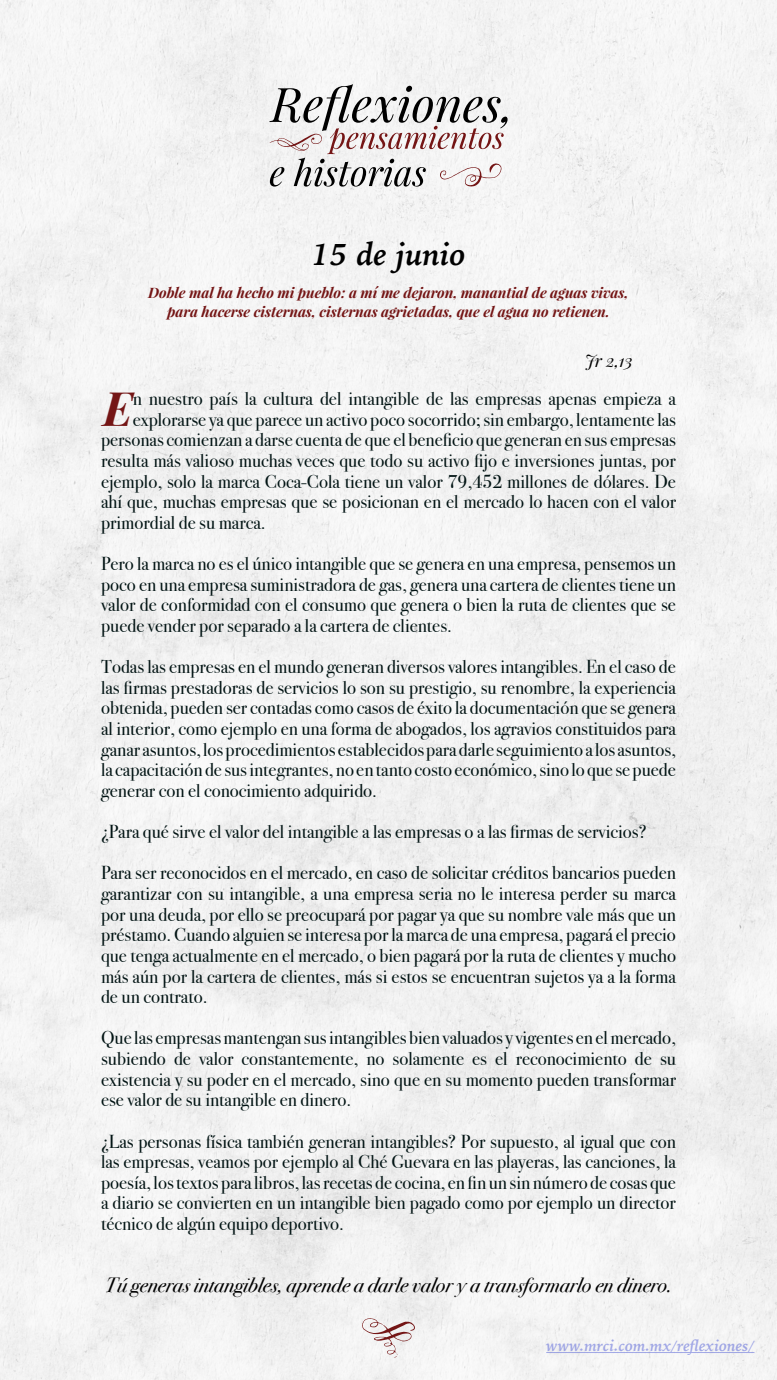
<style>
.page{position:relative;width:777px;height:1380px;background:#fff}
.page>*{position:absolute;margin:0;border:0;box-sizing:border-box;transform-origin:0 0}
.t1{font:italic 700 47.31px "Playfair Display";color:#741515}
.t2{font:italic 700 31.25px "Iowan Old Style";color:#000}
.t3{font:italic 20.62px "Bodoni Svty Two ITCTT";color:#000}
.t4{font:18.75px/20.6px "Bodoni Svty Two ITCTT";color:#021414;text-align:justify}
.t5{font:italic 16.88px "Playfair Display";color:#000}
.t6{font:italic 700 15.62px "Iowan Old Style";color:#4f5cd6}
.t7{font:italic 700 14.38px/18.8px "Playfair Display";letter-spacing:-.005em;color:#741515;text-align:center}
</style>
<div class="page">
<div style="left:0;top:0;width:776px;height:1380px;background:#f3f3f3"></div>
<svg style="left:269px;top:84px;width:238px;height:103px"></svg>
<svg style="left:361px;top:1318px;width:54px;height:40px"></svg>
<hr style="left:546px;top:1352px;width:208px;height:1px;background:#4f5cd6">
<h2 class="t2" style="left:311px;top:226px;width:155px">15 de junio</h2>
<p class="t7" style="left:148px;top:283px;width:481px">Doble mal ha hecho mi pueblo: a mí me dejaron, manantial de aguas vivas, para hacerse cisternas, cisternas agrietadas, que el agua no retienen.</p>
<p class="t5" style="left:584px;top:349px;width:49px">Jr 2,13</p>
<h1 class="t1" style="left:103px;top:376px;width:31px">E</h1>
<p class="t4" style="left:133px;top:386px;width:544px">n nuestro país la cultura del intangible de las empresas apenas empieza a</p>
<p class="t4" style="left:133px;top:407px;width:544px">explorarse ya que parece un activo poco socorrido; sin embargo, lentamente las</p>
<p class="t4" style="left:101px;top:428px;width:576px">personas comienzan a darse cuenta de que el beneficio que generan en sus empresas</p>
<p class="t4" style="left:101px;top:448px;width:576px">resulta más valioso muchas veces que todo su activo fijo e inversiones juntas, por</p>
<p class="t4" style="left:101px;top:469px;width:576px">ejemplo, solo la marca Coca-Cola tiene un valor 79,452 millones de dólares. De</p>
<p class="t4" style="left:101px;top:490px;width:576px">ahí que, muchas empresas que se posicionan en el mercado lo hacen con el valor</p>
<p class="t4" style="left:101px;top:510px;width:166px">primordial de su marca.</p>
<p class="t4" style="left:101px;top:551px;width:576px">Pero la marca no es el único intangible que se genera en una empresa, pensemos un poco en una empresa suministradora de gas, genera una cartera de clientes tiene un valor de conformidad con el consumo que genera o bien la ruta de clientes que se puede vender por separado a la cartera de clientes.</p>
<p class="t4" style="left:101px;top:655px;width:576px">Todas las empresas en el mundo generan diversos valores intangibles. En el caso de las firmas prestadoras de servicios lo son su prestigio, su renombre, la experiencia obtenida, pueden ser contadas como casos de éxito la documentación que se genera al interior, como ejemplo en una forma de abogados, los agravios constituidos para ganar asuntos, los procedimientos establecidos para darle seguimiento a los asuntos, la capacitación de sus integrantes, no en tanto costo económico, sino lo que se puede generar con el conocimiento adquirido.</p>
<p class="t4" style="left:101px;top:820px;width:546px">¿Para qué sirve el valor del intangible a las empresas o a las firmas de servicios?</p>
<p class="t4" style="left:101px;top:861px;width:576px">Para ser reconocidos en el mercado, en caso de solicitar créditos bancarios pueden garantizar con su intangible, a una empresa seria no le interesa perder su marca por una deuda, por ello se preocupará por pagar ya que su nombre vale más que un préstamo. Cuando alguien se interesa por la marca de una empresa, pagará el precio que tenga actualmente en el mercado, o bien pagará por la ruta de clientes y mucho más aún por la cartera de clientes, más si estos se encuentran sujetos ya a la forma de un contrato.</p>
<p class="t4" style="left:101px;top:1026px;width:576px">Que las empresas mantengan sus intangibles bien valuados y vigentes en el mercado, subiendo de valor constantemente, no solamente es el reconocimiento de su existencia y su poder en el mercado, sino que en su momento pueden transformar ese valor de su intangible en dinero.</p>
<p class="t4" style="left:101px;top:1129px;width:576px">¿Las personas física también generan intangibles? Por supuesto, al igual que con las empresas, veamos por ejemplo al Ché Guevara en las playeras, las canciones, la poesía, los textos para libros, las recetas de cocina, en fin un sin número de cosas que a diario se convierten en un intangible bien pagado como por ejemplo un director técnico de algún equipo deportivo.</p>
<p class="t3" style="left:105px;top:1267px;width:567px">Tú generas intangibles, aprende a darle valor y a transformarlo en dinero.</p>
<p class="t6" style="left:546px;top:1331px;width:210px">www.mrci.com.mx/reflexiones/</p>
</div>
